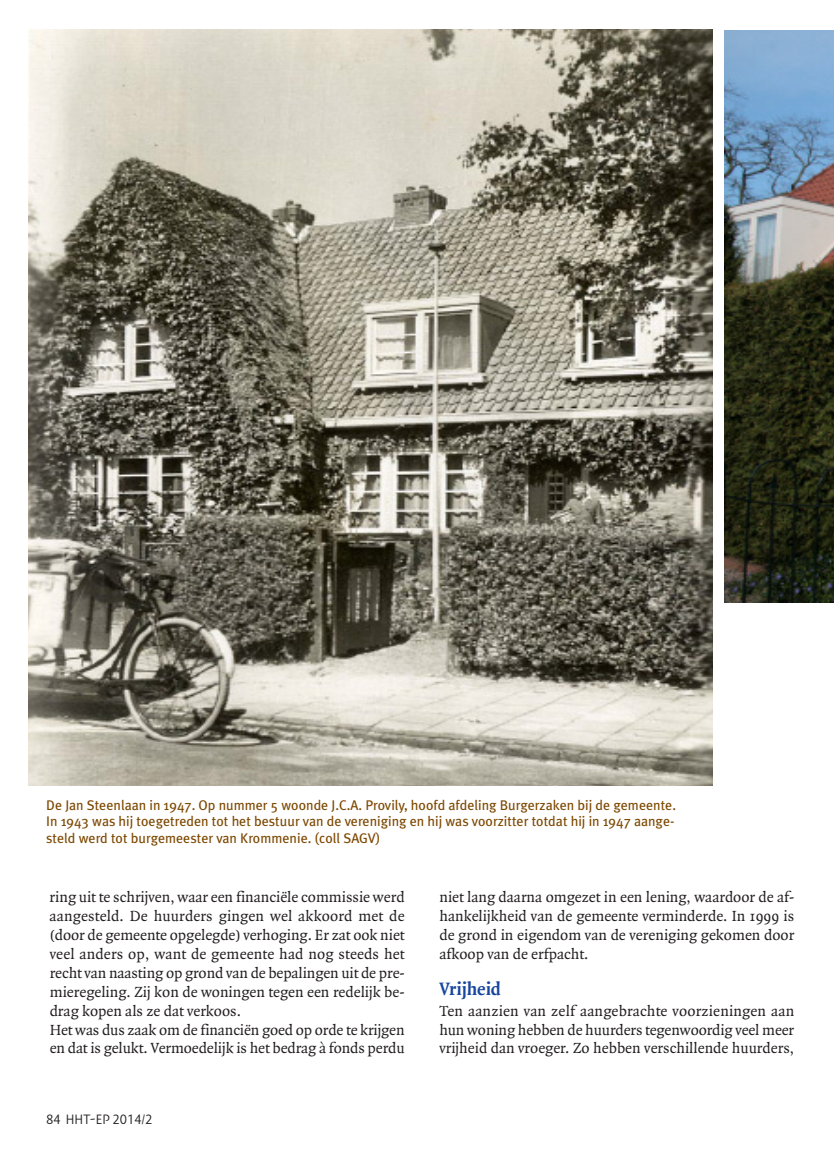
<style>
.page{position:relative;width:834px;height:1166px;background:#fff}
.page>*{position:absolute;margin:0;border:0;box-sizing:border-box;transform-origin:0 0}
.t1{font:700 19.25px "Quadraat";color:#18469d}
.t2{font:15.75px/18.9px "Quadraat";color:#231f20;text-align:justify}
.t3{font:14px/16.8px "Meta Plus";color:#7d4800;text-align:justify}
.t4{font:300 14px "Qheader";color:#231f20}
</style>
<div class="page">
<img style="left:28px;top:30px;width:684px;height:755px">
<img style="left:724px;top:31px;width:109px;height:571px">
<p class="t3" style="left:46px;top:796px;width:631px">De Jan Steenlaan in 1947. Op nummer 5 woonde J.C.A. Provily, hoofd afdeling Burgerzaken bij de gemeente.<br>In 1943 was hij toegetreden tot het bestuur van de vereniging en hij was voorzitter totdat hij in 1947 aange&shy;steld werd tot burgemeester van Krommenie. (coll SAGV)</p>
<p class="t2" style="left:50px;top:889px;width:356px;text-align:left">ring uit te schrijven, waar een financiële commissie werd aangesteld. De huurders gingen wel akkoord met de (door de gemeente opgelegde) verhoging. Er zat ook niet veel anders op, want de gemeente had nog steeds het recht van naasting op grond van de bepalingen uit de pre&shy;mieregeling. Zij kon de woningen tegen een redelijk be&shy;drag kopen als ze dat verkoos.<br>Het was dus zaak om de financiën goed op orde te krijgen en dat is gelukt. Vermoedelijk is het bedrag à fonds perdu</p>
<p class="t2" style="left:439px;top:889px;width:356px">niet lang daarna omgezet in een lening, waardoor de af&shy;hankelijkheid van de gemeente verminderde. In 1999 is de grond in eigendom van de vereniging gekomen door afkoop van de erfpacht.</p>
<p class="t1" style="left:439px;top:981px;width:63px">Vrijheid</p>
<p class="t2" style="left:439px;top:1002px;width:356px">Ten aanzien van zelf aangebrachte voorzieningen aan hun woning hebben de huurders tegenwoordig veel meer vrijheid dan vroeger. Zo hebben verschillende huurders,</p>
<p class="t4" style="left:46px;top:1111px;width:107px">84 HHT-EP 2014/2</p>
</div>
